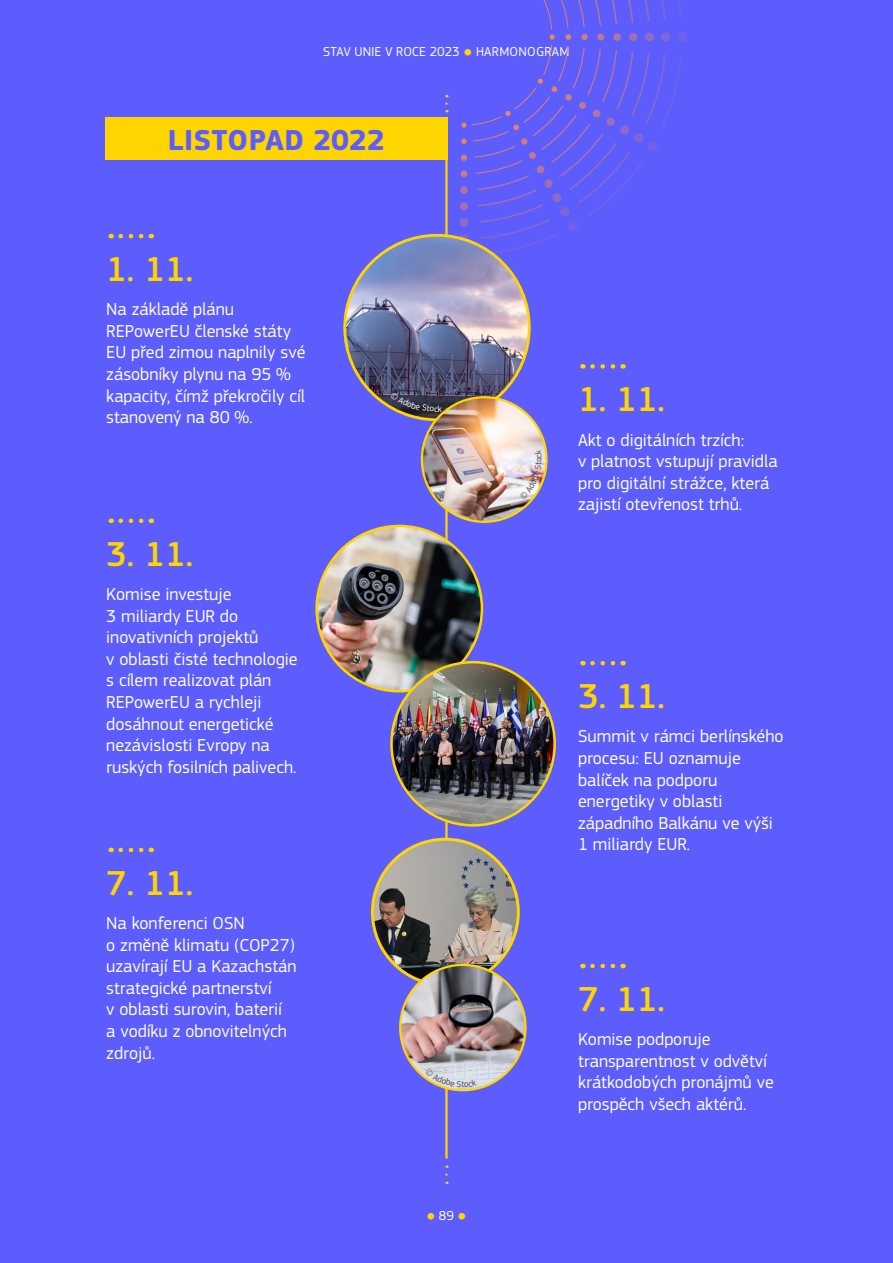
<style>
.page{position:relative;width:893px;height:1263px;background:#5d5dfd}
.page>*{position:absolute;margin:0;border:0;box-sizing:border-box;transform-origin:0 0}
.Date__h3{font:500 36px "EC Square Sans Pro";color:#ffd500}
.Month_title__h2{font:700 30px "EC Square Sans Pro";letter-spacing:.01em;color:#5d5dfd}
.Body_text_white{font:18px/21.6px "EC Square Sans Pro";color:#fff}
.t1{font:13.5px "EC Square Sans Pro";color:#fff}
.t2{font:10.5px "EC Square Sans Pro";color:#ffd500}
.s1{font-size:10.5px;color:#ffd500}
.s2{font-size:13.5px;color:#fff}
</style>
<div class="page">
<hr style="left:445px;top:119px;width:3px;height:1039px;background:#ffd500">
<div style="left:460px;top:218px;width:8px;height:9px;background:#906bc4;border-radius:50%"></div>
<svg style="left:461px;top:0;width:226px;height:271px"></svg>
<svg style="left:445px;top:1165px;width:3px;height:10px"></svg>
<svg style="left:445px;top:95px;width:3px;height:9px"></svg>
<img style="left:345px;top:235px;width:184px;height:185px;border-radius:92px">
<img style="left:422px;top:397px;width:124px;height:125px;border-radius:62px">
<img style="left:317px;top:526px;width:165px;height:165px;border-radius:83px">
<img style="left:391px;top:662px;width:164px;height:163px;border-radius:82px">
<div style="left:390px;top:661px;width:166px;height:166px;border:3px solid #ffd500;border-radius:50%"></div>
<img style="left:372px;top:839px;width:146px;height:146px;border-radius:73px">
<img style="left:400px;top:965px;width:125px;height:125px;border-radius:63px">
<div style="left:105px;top:117px;width:343px;height:43px;background:#ffd500"></div>
<svg style="left:121px;top:234px;width:31px;height:4px"></svg>
<svg style="left:592px;top:364px;width:32px;height:5px"></svg>
<svg style="left:121px;top:518px;width:31px;height:5px"></svg>
<svg style="left:592px;top:661px;width:32px;height:4px"></svg>
<svg style="left:121px;top:848px;width:31px;height:4px"></svg>
<svg style="left:592px;top:964px;width:32px;height:4px"></svg>
<svg style="left:425px;top:1068px;width:51px;height:19px"></svg>
<svg style="left:519px;top:450px;width:23px;height:50px"></svg>
<svg style="left:390px;top:392px;width:52px;height:20px"></svg>
<p class="t1" style="left:323px;top:44px;width:248px">STAV UNIE V ROCE 2023 <span class="s1">●</span> HARMONOGRAM</p>
<h2 class="Month_title__h2" style="left:168px;top:122px;width:219px">LISTOPAD 2022</h2>
<h3 class="Date__h3" style="left:106px;top:248px;width:88px">1. 11.</h3>
<p class="Body_text_white" style="left:106px;top:299px;width:201px">Na základě plánu<br>REPowerEU členské státy<br>EU před zimou naplnily své zásobníky plynu na 95 % kapacity, čímž překročily cíl stanovený na 80 %.</p>
<h3 class="Date__h3" style="left:106px;top:533px;width:88px">3. 11.</h3>
<p class="Body_text_white" style="left:106px;top:583px;width:193px">Komise investuje<br>3 miliardy EUR do inovativních projektů<br>v oblasti čisté technologie s cílem realizovat plán<br>REPowerEU a rychleji dosáhnout energetické nezávislosti Evropy na ruských fosilních palivech.</p>
<h3 class="Date__h3" style="left:106px;top:862px;width:88px">7. 11.</h3>
<p class="Body_text_white" style="left:106px;top:912px;width:192px">Na konferenci OSN<br>o změně klimatu (COP27) uzavírají EU a Kazachstán strategické partnerství<br>v oblasti surovin, baterií<br>a vodíku z obnovitelných zdrojů.</p>
<p class="t2" style="left:426px;top:1210px;width:42px">●<span class="s2">89</span>●</p>
<h3 class="Date__h3" style="left:578px;top:378px;width:88px">1. 11.</h3>
<p class="Body_text_white" style="left:578px;top:429px;width:201px">Akt o digitálních trzích:<br>v platnost vstupují pravidla pro digitální strážce, která zajistí otevřenost trhů.</p>
<h3 class="Date__h3" style="left:578px;top:675px;width:88px">3. 11.</h3>
<p class="Body_text_white" style="left:578px;top:726px;width:207px">Summit v rámci berlínského procesu: EU oznamuje balíček na podporu energetiky v oblasti západního Balkánu ve výši<br>1 miliardy EUR.</p>
<h3 class="Date__h3" style="left:578px;top:978px;width:88px">7. 11.</h3>
<p class="Body_text_white" style="left:578px;top:1028px;width:197px">Komise podporuje transparentnost v odvětví krátkodobých pronájmů ve prospěch všech aktérů.</p>
</div>
